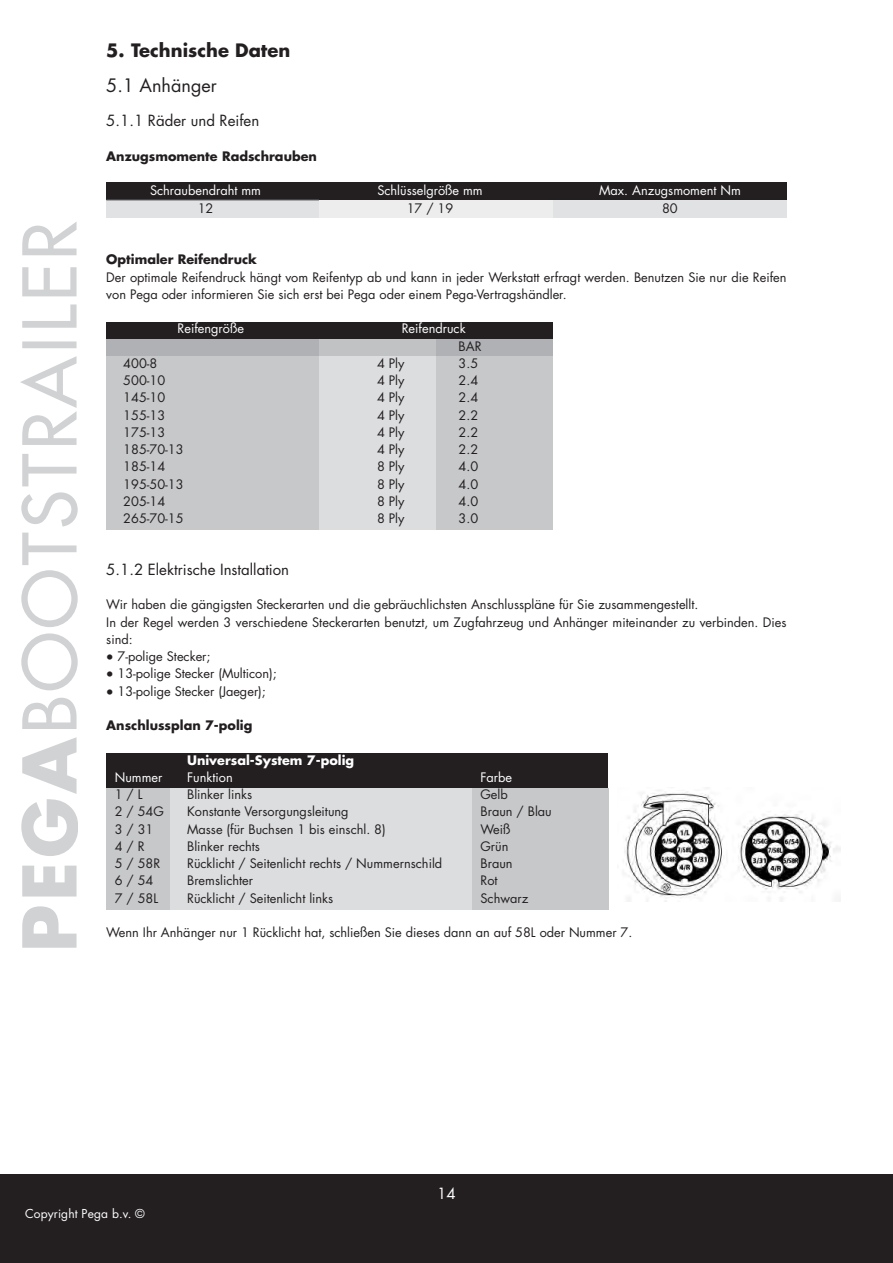
<style>
.page{position:relative;width:893px;height:1263px;background:#fff}
.page>*{position:absolute;margin:0;border:0;box-sizing:border-box;transform-origin:0 0}
.t1{font:700 18px "Futura Std";color:#231f20}
.t2{font:18px "Futura Std";color:#231f20}
.t3{font:15px "Futura Std";color:#231f20}
.t4{font:15px "Futura Std";color:#fff}
.t5{font:12.75px/17.2px "Futura Std";color:#231f20}
.t6{font:12.75px "Futura Std";color:#fff}
.t7{font:700 12.75px "Futura Std";color:#231f20}
.t8{font:700 12.75px "Futura Std";color:#fff}
.t9{font:12px "Futura Std";letter-spacing:.01em;color:#fff}
.s1{font-family:"Lucida Grande"}
</style>
<div class="page">
<div style="left:106px;top:753px;width:502px;height:35px;background:#231f20"></div>
<div style="left:472px;top:788px;width:136px;height:121px;background:#c7c8ca"></div>
<div style="left:106px;top:788px;width:64px;height:121px;background:#c7c8ca"></div>
<div style="left:170px;top:788px;width:302px;height:121px;background:#dcdddf"></div>
<div style="left:106px;top:322px;width:447px;height:17px;background:#231f20"></div>
<div style="left:106px;top:339px;width:213px;height:191px;background:#c7c8ca"></div>
<div style="left:319px;top:339px;width:117px;height:191px;background:#dcdddf"></div>
<div style="left:436px;top:339px;width:117px;height:191px;background:#c7c8ca"></div>
<div style="left:106px;top:339px;width:213px;height:17px;background:#b0b1b5"></div>
<div style="left:319px;top:339px;width:117px;height:17px;background:#c1c2c4"></div>
<div style="left:436px;top:339px;width:117px;height:17px;background:#b0b1b5"></div>
<svg style="left:21px;top:737px;width:57px;height:211px"></svg>
<svg style="left:20px;top:222px;width:58px;height:507px"></svg>
<div style="left:106px;top:183px;width:681px;height:17px;background:#231f20"></div>
<div style="left:106px;top:200px;width:213px;height:17px;background:#e1e2e4"></div>
<div style="left:319px;top:200px;width:234px;height:17px;background:#ededee"></div>
<div style="left:553px;top:200px;width:234px;height:17px;background:#e1e2e4"></div>
<div style="left:0;top:1174px;width:893px;height:89px;background:#231f20"></div>
<img style="left:624px;top:790px;width:216px;height:111px">
<h1 class="t1" style="left:106px;top:42px;width:186px">5. Technische Daten</h1>
<h1 class="t2" style="left:106px;top:77px;width:112px">5.1 Anhänger</h1>
<p class="t3" style="left:106px;top:114px;width:154px">5.1.1 Räder und Reifen</p>
<p class="t7" style="left:106px;top:150px;width:212px">Anzugsmomente Radschrauben</p>
<p class="t6" style="left:150px;top:185px;width:113px">Schraubendraht mm</p>
<p class="t6" style="left:377px;top:185px;width:107px">Schlüsselgröße mm</p>
<p class="t6" style="left:599px;top:185px;width:143px">Max. Anzugsmoment Nm</p>
<p class="t5" style="left:198px;top:200px;width:17px">12</p>
<p class="t5" style="left:407px;top:200px;width:48px">17 / 19</p>
<p class="t5" style="left:662px;top:200px;width:17px">80</p>
<p class="t7" style="left:106px;top:254px;width:152px">Optimaler Reifendruck</p>
<p class="t5" style="left:106px;top:269px;width:682px">Der optimale Reifendruck hängt vom Reifentyp ab und kann in jeder Werkstatt erfragt werden. Benutzen Sie nur die Reifen von Pega oder informieren Sie sich erst bei Pega oder einem Pega-Vertragshändler.</p>
<p class="t6" style="left:177px;top:323px;width:68px">Reifengröße</p>
<p class="t6" style="left:402px;top:323px;width:65px">Reifendruck</p>
<p class="t5" style="left:459px;top:338px;width:25px">BAR</p>
<p class="t5" style="left:123px;top:356px;width:36px">400-8</p>
<p class="t5" style="left:377px;top:356px;width:29px">4 Ply</p>
<p class="t5" style="left:459px;top:356px;width:21px">3.5</p>
<p class="t5" style="left:123px;top:373px;width:43px">500-10</p>
<p class="t5" style="left:377px;top:373px;width:29px">4 Ply</p>
<p class="t5" style="left:459px;top:373px;width:21px">2.4</p>
<p class="t5" style="left:123px;top:390px;width:43px">145-10</p>
<p class="t5" style="left:377px;top:390px;width:29px">4 Ply</p>
<p class="t5" style="left:459px;top:390px;width:21px">2.4</p>
<p class="t5" style="left:123px;top:407px;width:43px">155-13</p>
<p class="t5" style="left:377px;top:407px;width:29px">4 Ply</p>
<p class="t5" style="left:459px;top:407px;width:21px">2.2</p>
<p class="t5" style="left:123px;top:425px;width:43px">175-13</p>
<p class="t5" style="left:377px;top:425px;width:29px">4 Ply</p>
<p class="t5" style="left:459px;top:425px;width:21px">2.2</p>
<p class="t5" style="left:123px;top:442px;width:62px">185-70-13</p>
<p class="t5" style="left:377px;top:442px;width:29px">4 Ply</p>
<p class="t5" style="left:459px;top:442px;width:21px">2.2</p>
<p class="t5" style="left:123px;top:459px;width:43px">185-14</p>
<p class="t5" style="left:377px;top:459px;width:29px">8 Ply</p>
<p class="t5" style="left:459px;top:459px;width:21px">4.0</p>
<p class="t5" style="left:123px;top:476px;width:62px">195-50-13</p>
<p class="t5" style="left:377px;top:476px;width:29px">8 Ply</p>
<p class="t5" style="left:459px;top:476px;width:21px">4.0</p>
<p class="t5" style="left:123px;top:494px;width:43px">205-14</p>
<p class="t5" style="left:377px;top:494px;width:29px">8 Ply</p>
<p class="t5" style="left:459px;top:494px;width:21px">4.0</p>
<p class="t5" style="left:123px;top:511px;width:62px">265-70-15</p>
<p class="t5" style="left:377px;top:511px;width:29px">8 Ply</p>
<p class="t5" style="left:459px;top:511px;width:21px">3.0</p>
<p class="t3" style="left:106px;top:562px;width:184px">5.1.2 Elektrische Installation</p>
<p class="t5" style="left:106px;top:597px;width:682px">Wir haben die gängigsten Steckerarten und die gebräuchlichsten Anschlusspläne für Sie zusammengestellt.<br>In der Regel werden 3 verschiedene Steckerarten benutzt, um Zugfahrzeug und Anhänger miteinander zu verbinden. Dies sind:</p>
<p class="t5" style="left:106px;top:649px;width:106px"><span class="s1">●</span> 7-polige Stecker;</p>
<p class="t5" style="left:106px;top:666px;width:172px"><span class="s1">●</span> 13-polige Stecker (Multicon);</p>
<p class="t5" style="left:106px;top:683px;width:161px"><span class="s1">●</span> 13-polige Stecker (Jaeger);</p>
<p class="t7" style="left:106px;top:720px;width:148px">Anschlussplan 7-polig</p>
<p class="t8" style="left:187px;top:754px;width:169px">Universal-System 7-polig</p>
<p class="t6" style="left:115px;top:771px;width:49px">Nummer</p>
<p class="t6" style="left:187px;top:771px;width:47px">Funktion</p>
<p class="t6" style="left:480px;top:771px;width:33px">Farbe</p>
<p class="t5" style="left:115px;top:787px;width:29px">1 / L</p>
<p class="t5" style="left:187px;top:787px;width:67px">Blinker links</p>
<p class="t5" style="left:480px;top:787px;width:29px">Gelb</p>
<p class="t5" style="left:115px;top:804px;width:51px">2 / 54G</p>
<p class="t5" style="left:187px;top:804px;width:163px">Konstante Versorgungsleitung</p>
<p class="t5" style="left:480px;top:804px;width:73px">Braun / Blau</p>
<p class="t5" style="left:115px;top:821px;width:40px">3 / 31</p>
<p class="t5" style="left:187px;top:821px;width:200px">Masse (für Buchsen 1 bis einschl. 8)</p>
<p class="t5" style="left:480px;top:821px;width:31px">Weiß</p>
<p class="t5" style="left:115px;top:839px;width:31px">4 / R</p>
<p class="t5" style="left:187px;top:839px;width:74px">Blinker rechts</p>
<p class="t5" style="left:480px;top:839px;width:29px">Grün</p>
<p class="t5" style="left:115px;top:856px;width:47px">5 / 58R</p>
<p class="t5" style="left:187px;top:856px;width:257px">Rücklicht / Seitenlicht rechts / Nummernschild</p>
<p class="t5" style="left:480px;top:856px;width:34px">Braun</p>
<p class="t5" style="left:115px;top:873px;width:40px">6 / 54</p>
<p class="t5" style="left:187px;top:873px;width:67px">Bremslichter</p>
<p class="t5" style="left:480px;top:873px;width:19px">Rot</p>
<p class="t5" style="left:115px;top:890px;width:45px">7 / 58L</p>
<p class="t5" style="left:187px;top:890px;width:148px">Rücklicht / Seitenlicht links</p>
<p class="t5" style="left:480px;top:890px;width:49px">Schwarz</p>
<p class="t5" style="left:106px;top:925px;width:528px">Wenn Ihr Anhänger nur 1 Rücklicht hat, schließen Sie dieses dann an auf 58L oder Nummer 7.</p>
<p class="t9" style="left:25px;top:1208px;width:121px">Copyright Pega b.v. ©</p>
<p class="t4" style="left:437px;top:1186px;width:20px">14</p>
</div>
